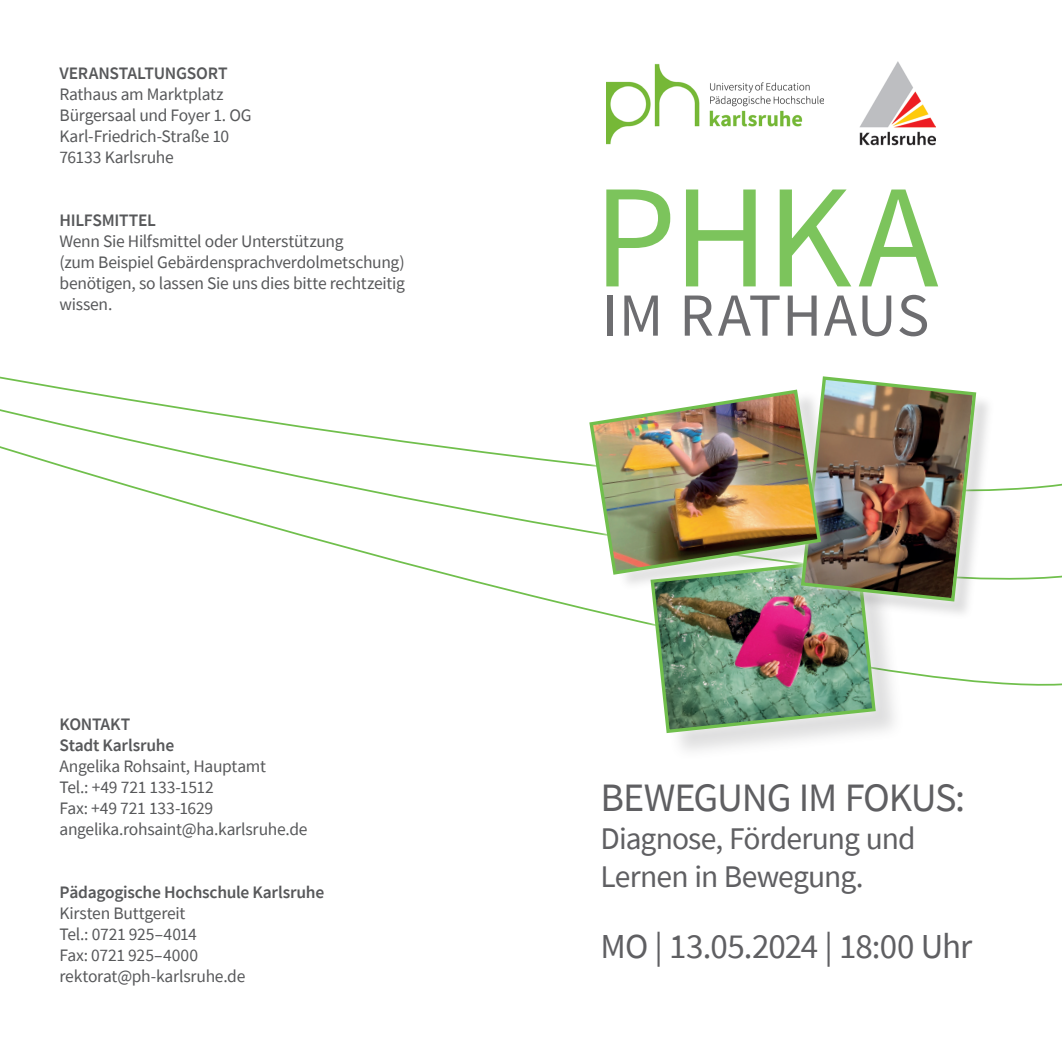
<style>
.page{position:relative;width:1062px;height:1062px;background:#fff}
.page>*{position:absolute;margin:0;border:0;box-sizing:border-box;transform-origin:0 0}
.t1{font:147.7px "Source Sans Pro";color:#70bf4c}
.t2{font:61.07px "Source Sans Pro";letter-spacing:.015em;color:#5f5f62}
.t3{font:40.25px "Source Sans Pro";letter-spacing:-.03em;color:#5f5f62}
.t4{font:35px "Source Sans Pro";letter-spacing:-.03em;color:#5f5f62}
.t5{font:31.5px/37.8px "Source Sans Pro";letter-spacing:-.025em;color:#5f5f62}
.t6{font:17.5px "Source Sans Pro";letter-spacing:-.015em;color:#57585a}
.t7{font:600 17.5px "Source Sans Pro";letter-spacing:-.015em;color:#57585a}
</style>
<div class="page">
<svg style="left:0;top:376px;width:1062px;height:212px"></svg>
<div style="left:654px;top:561px;width:250px;height:201px;background:#5f5f62;opacity:.2"></div>
<svg style="left:654px;top:735px;width:232px;height:8px"></svg>
<img style="left:606px;top:63px;width:217px;height:82px">
<img style="left:859px;top:62px;width:76px;height:83px">
<div style="left:803px;top:379px;width:191px;height:241px;background:#fff"></div>
<svg style="left:978px;top:376px;width:8px;height:204px"></svg>
<svg style="left:577px;top:377px;width:10px;height:210px"></svg>
<img style="left:587px;top:376px;width:391px;height:359px">
<p class="t7" style="left:60px;top:61px;width:169px">VERANSTALTUNGSORT</p>
<p class="t6" style="left:60px;top:83px;width:166px">Rathaus am Marktplatz</p>
<p class="t6" style="left:60px;top:104px;width:193px">Bürgersaal und Foyer 1. OG</p>
<p class="t6" style="left:60px;top:125px;width:171px">Karl-Friedrich-Straße 10</p>
<p class="t6" style="left:60px;top:146px;width:116px">76133 Karlsruhe</p>
<p class="t7" style="left:60px;top:208px;width:98px">HILFSMITTEL</p>
<p class="t6" style="left:60px;top:230px;width:286px">Wenn Sie Hilfsmittel oder Unterstützung</p>
<p class="t6" style="left:60px;top:251px;width:347px">(zum Beispiel Gebärdensprachverdolmetschung)</p>
<p class="t6" style="left:60px;top:272px;width:347px">benötigen, so lassen Sie uns dies bitte rechtzeitig</p>
<p class="t6" style="left:60px;top:293px;width:54px">wissen.</p>
<p class="t7" style="left:60px;top:712px;width:72px">KONTAKT</p>
<p class="t7" style="left:60px;top:733px;width:116px">Stadt Karlsruhe</p>
<p class="t6" style="left:60px;top:755px;width:208px">Angelika Rohsaint, Hauptamt</p>
<p class="t6" style="left:60px;top:776px;width:156px">Tel.: +49 721 133-1512</p>
<p class="t6" style="left:60px;top:797px;width:155px">Fax: +49 721 133-1629</p>
<p class="t6" style="left:60px;top:818px;width:249px">angelika.rohsaint@ha.karlsruhe.de</p>
<p class="t7" style="left:60px;top:880px;width:266px">Pädagogische Hochschule Karlsruhe</p>
<p class="t6" style="left:60px;top:902px;width:127px">Kirsten Buttgereit</p>
<p class="t6" style="left:60px;top:923px;width:139px">Tel.: 0721 925–4014</p>
<p class="t6" style="left:60px;top:944px;width:140px">Fax: 0721 925–4000</p>
<p class="t6" style="left:60px;top:965px;width:187px">rektorat@ph-karlsruhe.de</p>
<h1 class="t1" style="left:593px;top:143px;width:347px">PHKA</h1>
<h2 class="t2" style="left:602px;top:276px;width:329px">IM RATHAUS</h2>
<p class="t3" style="left:600px;top:772px;width:366px">BEWEGUNG IM FOKUS:</p>
<p class="t5" style="left:600px;top:819px;width:317px">Diagnose, Förderung und<br>Lernen in Bewegung.</p>
<p class="t4" style="left:600px;top:924px;width:373px">MO | 13.05.2024 | 18:00 Uhr</p>
</div>
